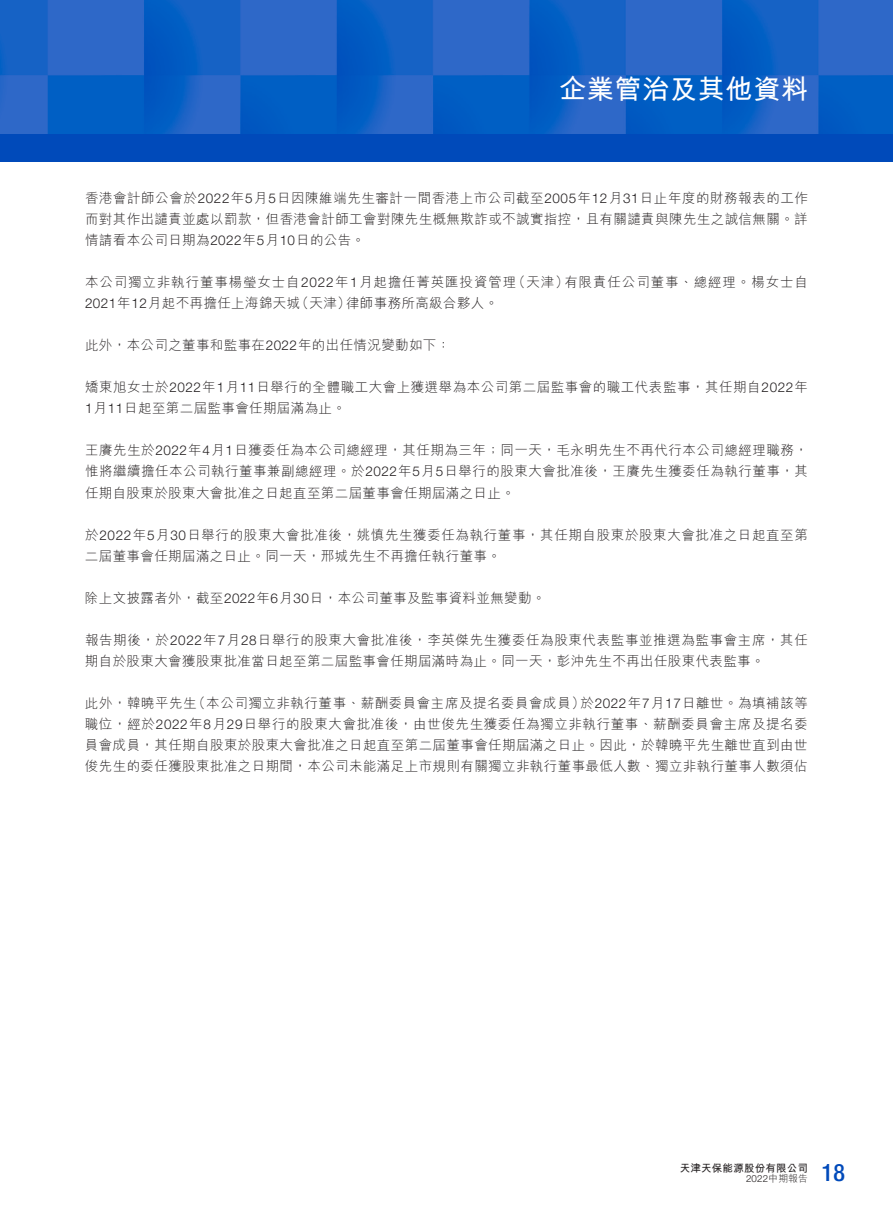
<style>
.page{position:relative;width:893px;height:1212px;background:#fff}
.page>*{position:absolute;margin:0;border:0;box-sizing:border-box;transform-origin:0 0}
.t1{font:700 27px "M Hei HK";letter-spacing:.03em;color:#fff}
.t2{font:500 condensed 24px "Helvetica Neue LT Std";color:#004aba}
.t3{font:300 13.5px/21px "M Hei HK";letter-spacing:.03em;color:#231f20}
.t4{font:300 13.5px/21px "M Hei HK";letter-spacing:.065em;color:#231f20}
.t5{font:700 10.5px "M Hei HK";letter-spacing:.02em;color:#231f20}
.t6{font:300 9.75px "Helvetica Neue LT Std";color:#231f20}
.s1{font-family:"Helvetica Neue LT Std"}
.s2{font-family:"M Hei HK"}
</style>
<div class="page">
<img style="left:0;top:0;width:893px;height:134px">
<div style="left:0;top:134px;width:893px;height:28px;background:#004aba"></div>
<h1 class="t1" style="left:559px;top:69px;width:251px">企業管治及其他資料</h1>
<p class="t3" style="left:85px;top:188px;width:724px;text-align:justify">香港會計師公會於<span class="s1">2022</span>年<span class="s1">5</span>月<span class="s1">5</span>日因陳維端先生審計一間香港上市公司截至<span class="s1">2005</span>年<span class="s1">12</span>月<span class="s1">31</span>日止年度的財務報表的工作而對其作出譴責並處以罰款，但香港會計師工會對陳先生概無欺詐或不誠實指控，且有關譴責與陳先生之誠信無關。詳情請看本公司日期為<span class="s1">2022</span>年<span class="s1">5</span>月<span class="s1">10</span>日的公告。</p>
<p class="t4" style="left:564px;top:272px;width:245px">有限責任公司董事、總經理。楊女士自</p>
<p class="t3" style="left:512px;top:272px;width:58px">（天津）</p>
<p class="t4" style="left:346px;top:272px;width:172px;text-indent:-261px">本公司獨立非執行董事楊瑩女士自<span class="s1">2022</span>年<span class="s1">1</span>月起擔任菁英匯投資管理律師事務所高級合夥人。</p>
<p class="t3" style="left:85px;top:293px;width:217px"><span class="s1">2021</span>年<span class="s1">12</span>月起不再擔任上海錦天城</p>
<p class="t3" style="left:85px;top:335px;width:367px">此外，本公司之董事和監事在<span class="s1">2022</span>年的出任情況變動如下：</p>
<p class="t3" style="left:85px;top:377px;width:724px">矯東旭女士於<span class="s1">2022</span>年<span class="s1">1</span>月<span class="s1">11</span>日舉行的全體職工大會上獲選舉為本公司第二屆監事會的職工代表監事，其任期自<span class="s1">2022</span>年<br><span class="s1">1</span>月<span class="s1">11</span>日起至第二屆監事會任期屆滿為止。</p>
<p class="t3" style="left:85px;top:440px;width:724px;text-align:justify">王賡先生於<span class="s1">2022</span>年<span class="s1">4</span>月<span class="s1">1</span>日獲委任為本公司總經理，其任期為三年；同一天，毛永明先生不再代行本公司總經理職務，惟將繼續擔任本公司執行董事兼副總經理。於<span class="s1">2022</span>年<span class="s1">5</span>月<span class="s1">5</span>日舉行的股東大會批准後，王賡先生獲委任為執行董事，其任期自股東於股東大會批准之日起直至第二屆董事會任期屆滿之日止。</p>
<p class="t3" style="left:85px;top:524px;width:724px">於<span class="s1">2022</span>年<span class="s1">5</span>月<span class="s1">30</span>日舉行的股東大會批准後，姚慎先生獲委任為執行董事，其任期自股東於股東大會批准之日起直至第二屆董事會任期屆滿之日止。同一天，邢城先生不再擔任執行董事。</p>
<p class="t3" style="left:85px;top:587px;width:462px">除上文披露者外，截至<span class="s1">2022</span>年<span class="s1">6</span>月<span class="s1">30</span>日，本公司董事及監事資料並無變動。</p>
<p class="t3" style="left:85px;top:629px;width:724px">報告期後，於<span class="s1">2022</span>年<span class="s1">7</span>月<span class="s1">28</span>日舉行的股東大會批准後，李英傑先生獲委任為股東代表監事並推選為監事會主席，其任期自於股東大會獲股東批准當日起至第二屆監事會任期屆滿時為止。同一天，彭沖先生不再出任股東代表監事。</p>
<p class="t3" style="left:580px;top:692px;width:229px">於<span class="s1">2022</span>年<span class="s1">7</span>月<span class="s1">17</span>日離世。為填補該等</p>
<p class="t3" style="left:296px;top:293px;width:57px">（天津）</p>
<p class="t3" style="left:192px;top:692px;width:394px">（本公司獨立非執行董事、薪酬委員會主席及提名委員會成員）</p>
<p class="t3" style="left:85px;top:692px;width:724px">此外，韓曉平先生<br>職位，經於<span class="s1">2022</span>年<span class="s1">8</span>月<span class="s1">29</span>日舉行的股東大會批准後，由世俊先生獲委任為獨立非執行董事、薪酬委員會主席及提名委員會成員，其任期自股東於股東大會批准之日起直至第二屆董事會任期屆滿之日止。因此，於韓曉平先生離世直到由世俊先生的委任獲股東批准之日期間，本公司未能滿足上市規則有關獨立非執行董事最低人數、獨立非執行董事人數須佔</p>
<p class="t5" style="left:680px;top:1160px;width:130px">天津天保能源股份有限公司</p>
<h2 class="t2" style="left:821px;top:1158px;width:25px">18</h2>
<p class="t6" style="left:746px;top:1173px;width:63px">2022<span class="s2">中期報告</span></p>
</div>
